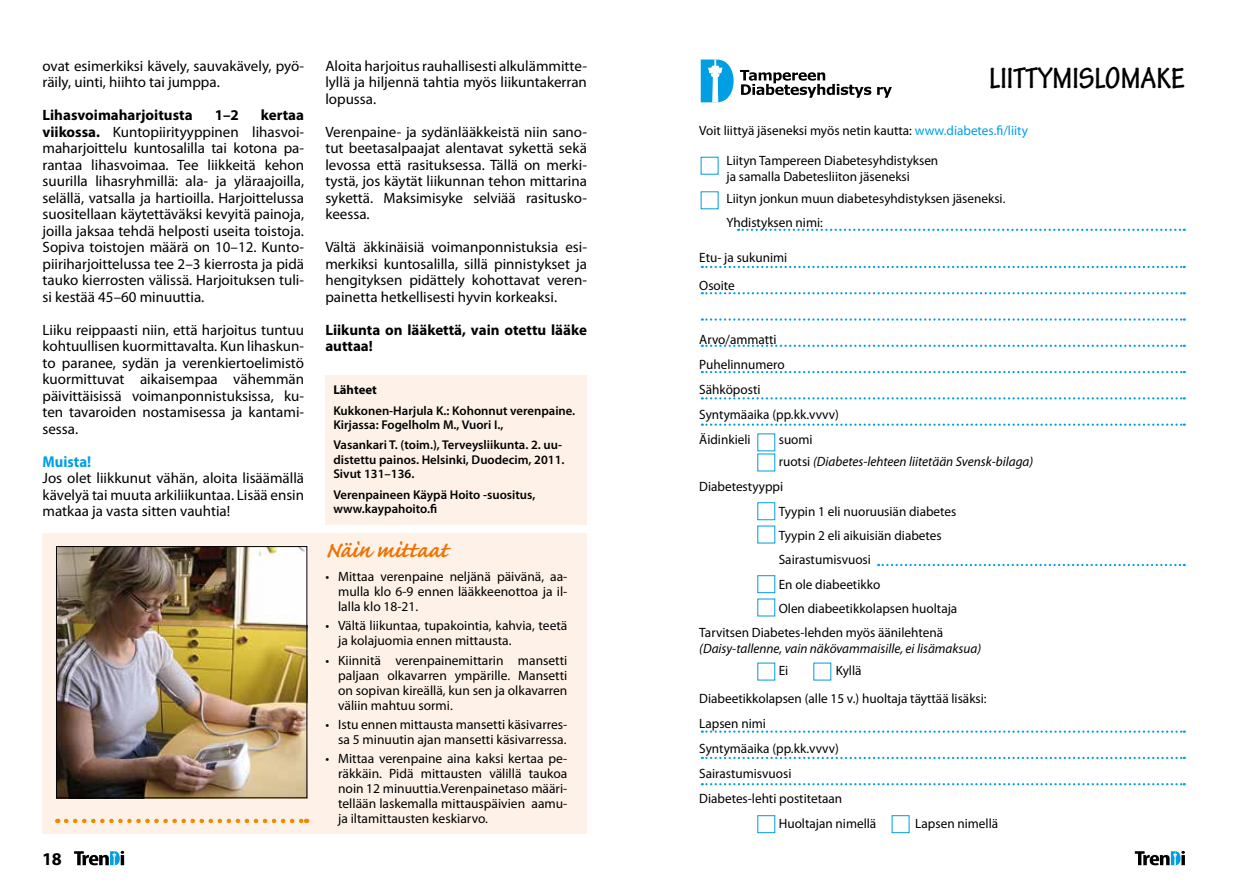
<style>
.page{position:relative;width:1259px;height:893px;background:#fff}
.page>*{position:absolute;margin:0;border:0;box-sizing:border-box;transform-origin:0 0}
.t1{font:700 condensed 31.5px "Tekton Pro";color:#000}
.t2{font:28.5px "Caflisch Script MM 594";color:#ee7203}
.t3{font:700 18px "Myriad Pro";color:#000}
.t4{font:700 semi-condensed 15.75px "Myriad Pro";color:#009fe3}
.t5{font:15px/16.5px "Myriad Pro";color:#000;text-align:justify}
.t6{font:700 15px/16.5px "Myriad Pro";color:#000}
.t7{font:13.5px/15px "Myriad Pro";color:#000}
.t8{font:italic 13.5px/22.2px "Myriad Pro";color:#000}
.t9{font:600 12.75px/14.2px "Myriad Pro";color:#000}
.t10{font:700 12.75px "Myriad Pro";color:#000}
.s1{font-weight:700}
.s2{color:#009fe3}
.s3{font-style:normal}
</style>
<div class="page">
<svg style="left:74px;top:851px;width:50px;height:14px"></svg>
<svg style="left:1134px;top:851px;width:51px;height:14px"></svg>
<div style="left:43px;top:533px;width:544px;height:300px;background:#fef2e8"></div>
<div style="left:325px;top:375px;width:262px;height:150px;background:#fef2e8"></div>
<img style="left:58px;top:548px;width:247px;height:248px">
<div style="left:56px;top:546px;width:251px;height:252px;border:1px solid #000"></div>
<svg style="left:66px;top:819px;width:241px;height:4px"></svg>
<svg style="left:701px;top:60px;width:32px;height:42px"></svg>
<svg style="left:877px;top:87px;width:15px;height:11px"></svg>
<svg style="left:740px;top:70px;width:131px;height:28px"></svg>
<svg style="left:738px;top:229px;width:446px;height:2px"></svg>
<svg style="left:702px;top:266px;width:482px;height:2px"></svg>
<svg style="left:702px;top:292px;width:482px;height:2px"></svg>
<svg style="left:702px;top:318px;width:482px;height:3px"></svg>
<svg style="left:702px;top:345px;width:482px;height:2px"></svg>
<svg style="left:702px;top:730px;width:482px;height:3px"></svg>
<svg style="left:702px;top:371px;width:482px;height:2px"></svg>
<svg style="left:702px;top:757px;width:482px;height:2px"></svg>
<svg style="left:702px;top:397px;width:482px;height:2px"></svg>
<svg style="left:702px;top:783px;width:482px;height:2px"></svg>
<svg style="left:702px;top:424px;width:482px;height:2px"></svg>
<svg style="left:878px;top:564px;width:306px;height:2px"></svg>
<div style="left:757px;top:575px;width:18px;height:18px;border:1px solid #009ddc"></div>
<div style="left:757px;top:815px;width:18px;height:18px;border:1px solid #009ddc"></div>
<div style="left:891px;top:815px;width:18px;height:18px;border:1px solid #009ddc"></div>
<p class="t5" style="left:43px;top:58px;width:263px">ovat esimerkiksi kävely, sauvakävely, pyö&shy;räily, uinti, hiihto tai jumppa.</p>
<p class="t6" style="left:43px;top:107px;width:152px">Lihasvoimaharjoitusta</p>
<p class="t6" style="left:215px;top:107px;width:26px">1–2</p>
<p class="t5" style="left:43px;top:107px;width:263px;text-indent:218px"><span class="s1">kertaa viikossa.</span> Kuntopiirityyppinen lihasvoi&shy;maharjoittelu kuntosalilla tai kotona pa&shy;rantaa lihasvoimaa. Tee liikkeitä kehon suurilla lihasryhmillä: ala- ja yläraajoilla, selällä, vatsalla ja hartioilla. Harjoittelussa suositellaan käytettäväksi kevyitä painoja, joilla jaksaa tehdä helposti useita toistoja.<br>Sopiva toistojen määrä on 10–12. Kunto&shy;piiriharjoittelussa tee 2–3 kierrosta ja pidä tauko kierrosten välissä. Harjoituksen tuli&shy;si kestää 45–60 minuuttia.</p>
<p class="t5" style="left:43px;top:322px;width:263px">Liiku reippaasti niin, että harjoitus tuntuu kohtuullisen kuormittavalta. Kun lihaskun&shy;to paranee, sydän ja verenkiertoelimistö kuormittuvat aikaisempaa vähemmän päivittäisissä voimanponnistuksissa, ku&shy;ten tavaroiden nostamisessa ja kantami&shy;sessa.</p>
<p class="t4" style="left:43px;top:453px;width:50px">Muista!</p>
<p class="t5" style="left:43px;top:470px;width:263px">Jos olet liikkunut vähän, aloita lisäämällä kävelyä tai muuta arkiliikuntaa. Lisää ensin matkaa ja vasta sitten vauhtia!</p>
<p class="t3" style="left:42px;top:849px;width:21px">18</p>
<p class="t5" style="left:325px;top:58px;width:263px">Aloita harjoitus rauhallisesti alkulämmitte&shy;lyllä ja hiljennä tahtia myös liikuntakerran lopussa.</p>
<p class="t5" style="left:325px;top:124px;width:263px">Verenpaine- ja sydänlääkkeistä niin sano&shy;tut beetasalpaajat alentavat sykettä sekä levossa että rasituksessa. Tällä on merki&shy;tystä, jos käytät liikunnan tehon mittarina sykettä. Maksimisyke selviää rasitusko&shy;keessa.</p>
<p class="t5" style="left:325px;top:239px;width:263px">Vältä äkkinäisiä voimanponnistuksia esi&shy;merkiksi kuntosalilla, sillä pinnistykset ja hengityksen pidättely kohottavat veren&shy;painetta hetkellisesti hyvin korkeaksi.</p>
<p class="t6" style="left:325px;top:322px;width:263px">Liikunta on lääkettä, vain otettu lääke auttaa!</p>
<p class="t10" style="left:333px;top:382px;width:45px">Lähteet</p>
<p class="t9" style="left:333px;top:403px;width:243px">Kukkonen-Harjula K.: Kohonnut verenpaine.<br>Kirjassa: Fogelholm M., Vuori I.,</p>
<p class="t9" style="left:333px;top:438px;width:233px">Vasankari T. (toim.), Terveysliikunta. 2. uu&shy;distettu painos. Helsinki, Duodecim, 2011.<br>Sivut 131–136.</p>
<p class="t9" style="left:333px;top:487px;width:203px">Verenpaineen Käypä Hoito -suositus, www.kaypahoito.fi</p>
<h2 class="t2" style="left:325px;top:536px;width:124px">Näin mittaat</h2>
<p class="t7" style="left:338px;top:569px;width:231px;text-align:justify;text-indent:-13px">• Mittaa verenpaine neljänä päivänä, aa&shy;mulla klo 6-9 ennen lääkkeenottoa ja il&shy;lalla klo 18-21.</p>
<p class="t7" style="left:338px;top:619px;width:231px;text-indent:-13px">• Vältä liikuntaa, tupakointia, kahvia, teetä ja kolajuomia ennen mittausta.</p>
<p class="t7" style="left:338px;top:653px;width:231px;text-align:justify;text-indent:-13px">• Kiinnitä verenpainemittarin mansetti paljaan olkavarren ympärille. Mansetti on sopivan kireällä, kun sen ja olkavarren väliin mahtuu sormi.</p>
<p class="t7" style="left:325px;top:717px;width:243px;text-align:right">• Istu ennen mittausta mansetti käsivarres&shy;sa 5 minuutin ajan mansetti käsivarressa.</p>
<p class="t7" style="left:338px;top:751px;width:231px;text-align:justify;text-indent:-13px">• Mittaa verenpaine aina kaksi kertaa pe&shy;räkkäin. Pidä mittausten välillä taukoa noin 12 minuuttia.Verenpainetaso määri&shy;tellään laskemalla mittauspäivien aamu&shy;ja iltamittausten keskiarvo.</p>
<h1 class="t1" style="left:989px;top:60px;width:197px">LIITTYMISLOMAKE</h1>
<p class="t7" style="left:699px;top:123px;width:330px">Voit liittyä jäseneksi myös netin kautta: <span class="s2">www.diabetes.fi/liity</span></p>
<p class="t7" style="left:726px;top:153px;width:213px;line-height:15.8px">Liityn Tampereen Diabetesyhdistyksen ja samalla Dabetesliiton jäseneksi</p>
<p class="t7" style="left:726px;top:187px;width:280px;line-height:24.3px">Liityn jonkun muun diabetesyhdistyksen jäseneksi.<br>Yhdistyksen nimi:</p>
<p class="t7" style="left:699px;top:244px;width:90px;line-height:27.6px">Etu- ja sukunimi<br>Osoite</p>
<p class="t7" style="left:699px;top:327px;width:141px;line-height:25px">Arvo/ammatti<br>Puhelinnumero<br>Sähköposti<br>Syntymäaika (pp.kk.vvvv)<br>Äidinkieli</p>
<p class="t8" style="left:779px;top:429px;width:256px"><span class="s3">suomi<br>ruotsi</span> (Diabetes-lehteen liitetään Svensk-bilaga)</p>
<p class="t7" style="left:699px;top:479px;width:85px">Diabetestyyppi</p>
<p class="t7" style="left:779px;top:504px;width:179px">Tyypin 1 eli nuoruusiän diabetes</p>
<p class="t7" style="left:779px;top:528px;width:164px">Tyypin 2 eli aikuisiän diabetes</p>
<p class="t7" style="left:779px;top:553px;width:94px">Sairastumisvuosi</p>
<p class="t7" style="left:779px;top:577px;width:103px">En ole diabeetikko</p>
<p class="t7" style="left:779px;top:601px;width:180px">Olen diabeetikkolapsen huoltaja</p>
<p class="t7" style="left:699px;top:625px;width:245px">Tarvitsen Diabetes-lehden myös äänilehtenä</p>
<p class="t8" style="left:699px;top:638px;width:283px">(Daisy-tallenne, vain näkövammaisille, ei lisämaksua)</p>
<p class="t7" style="left:779px;top:663px;width:11px">Ei</p>
<p class="t7" style="left:699px;top:657px;width:289px;line-height:27.6px;text-indent:136px">Kyllä<br>Diabeetikkolapsen (alle 15 v.) huoltaja täyttää lisäksi:</p>
<p class="t7" style="left:699px;top:716px;width:68px">Lapsen nimi</p>
<p class="t7" style="left:699px;top:741px;width:141px">Syntymäaika (pp.kk.vvvv)</p>
<p class="t7" style="left:699px;top:766px;width:94px">Sairastumisvuosi</p>
<p class="t7" style="left:699px;top:791px;width:144px">Diabetes-lehti postitetaan</p>
<p class="t7" style="left:779px;top:816px;width:99px">Huoltajan nimellä</p>
<p class="t7" style="left:915px;top:816px;width:84px">Lapsen nimellä</p>
</div>
